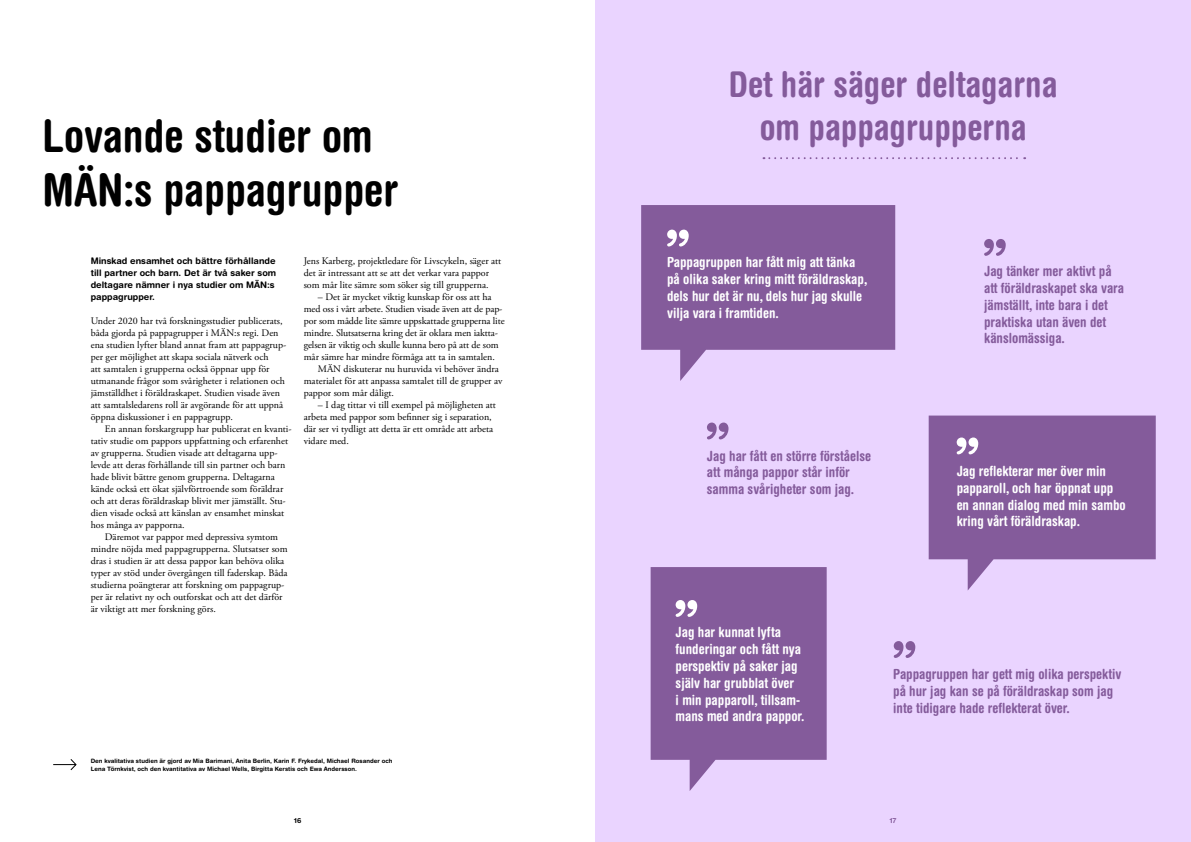
<style>
.page{position:relative;width:1191px;height:842px;background:#fff}
.page>*{position:absolute;margin:0;border:0;box-sizing:border-box;transform-origin:0 0}
.t1{font:700 condensed 45px/54px "Helvetica Rounded LT Pro";color:#000}
.t2{font:700 condensed 35.6px/42.7px "Helvetica Rounded LT Pro";color:#845b9b;text-align:center}
.t3{font:700 condensed 14px/16.8px "Helvetica Rounded LT Pro";color:#fff}
.t4{font:700 condensed 14px/16.8px "Helvetica Rounded LT Pro";color:#845b9b}
.t5{font:10px/12px "Adobe Garamond Pro";color:#000}
.t6{font:700 9px/12px "Helvetica Rounded LT Std";color:#000}
.t7{font:700 7px "Helvetica Rounded LT Std";color:#000}
.t8{font:700 7px "Helvetica Rounded LT Std";color:#845b9b}
.t9{font:700 6px/7.2px "Helvetica Rounded LT Std";color:#000}
</style>
<div class="page">
<div style="left:595px;top:0;width:596px;height:842px;background:#ead4ff"></div>
<svg style="left:893px;top:641px;width:22px;height:17px"></svg>
<svg style="left:707px;top:423px;width:21px;height:16px"></svg>
<svg style="left:641px;top:205px;width:254px;height:176px;fill:#845b9b"></svg>
<svg style="left:667px;top:230px;width:21px;height:16px"></svg>
<svg style="left:650px;top:567px;width:176px;height:224px;background:#926ba8"></svg>
<svg style="left:928px;top:416px;width:227px;height:174px"></svg>
<svg style="left:984px;top:239px;width:21px;height:17px"></svg>
<svg style="left:53px;top:759px;width:24px;height:12px"></svg>
<svg style="left:763px;top:157px;width:262px;height:2px"></svg>
<h1 class="t1" style="left:43px;top:109px;width:357px">Lovande studier om<br>MÄN:s pappagrupper</h1>
<p class="t6" style="left:91px;top:255px;width:187px">Minskad ensamhet och bättre förhållande till partner och barn. Det är två saker som deltagare nämner i nya studier om MÄN:s pappagrupper.</p>
<p class="t5" style="left:91px;top:315px;width:197px">Under 2020 har två forskningsstudier publicerats, båda gjorda på pappagrupper i MÄN:s regi. Den ena studien lyfter bland annat fram att pappagrup&shy;per ger möjlighet att skapa sociala nätverk och<br>att samtalen i grupperna också öppnar upp för utmanande frågor som svårigheter i relationen och jämställdhet i föräldraskapet. Studien visade även att samtalsledarens roll är avgörande för att uppnå öppna diskussioner i en pappagrupp.</p>
<p class="t5" style="left:91px;top:423px;width:202px;text-indent:14px">En annan forskargrupp har publicerat en kvanti&shy;tativ studie om pappors uppfattning och erfarenhet av grupperna. Studien visade att deltagarna upp&shy;levde att deras förhållande till sin partner och barn hade blivit bättre genom grupperna. Deltagarna kände också ett ökat självförtroende som föräldrar och att deras föräldraskap blivit mer jämställt. Stu&shy;dien visade också att känslan av ensamhet minskat hos många av papporna.</p>
<p class="t5" style="left:91px;top:531px;width:198px;text-indent:14px">Däremot var pappor med depressiva symtom mindre nöjda med pappagrupperna. Slutsatser som dras i studien är att dessa pappor kan behöva olika typer av stöd under övergången till faderskap. Båda studierna poängterar att forskning om pappagrup&shy;per är relativt ny och outforskat och att det därför är viktigt att mer forskning görs.</p>
<p class="t5" style="left:304px;top:255px;width:199px">Jens Karberg, projektledare för Livscykeln, säger att det är intressant att se att det verkar vara pappor som mår lite sämre som söker sig till grupperna.</p>
<p class="t5" style="left:318px;top:291px;width:175px">– Det är mycket viktig kunskap för oss att ha</p>
<p class="t5" style="left:304px;top:303px;width:200px">med oss i vårt arbete. Studien visade även att de pap-</p>
<p class="t5" style="left:304px;top:315px;width:202px">por som mådde lite sämre uppskattade grupperna lite</p>
<p class="t5" style="left:304px;top:327px;width:196px">mindre. Slutsatserna kring det är oklara men iaktta-</p>
<p class="t5" style="left:304px;top:339px;width:196px">gelsen är viktig och skulle kunna bero på att de som</p>
<p class="t5" style="left:304px;top:351px;width:193px">mår sämre har mindre förmåga att ta in samtalen.</p>
<p class="t5" style="left:318px;top:363px;width:182px">MÄN diskuterar nu huruvida vi behöver ändra</p>
<p class="t5" style="left:304px;top:375px;width:200px">materialet för att anpassa samtalet till de grupper av</p>
<p class="t5" style="left:304px;top:387px;width:92px">pappor som mår dåligt.</p>
<p class="t5" style="left:304px;top:399px;width:194px;text-indent:14px">– I dag tittar vi till exempel på möjligheten att arbeta med pappor som befinner sig i separation, där ser vi tydligt att detta är ett område att arbeta vidare med.</p>
<p class="t9" style="left:91px;top:758px;width:303px">Den kvalitativa studien är gjord av Mia Barimani, Anita Berlin, Karin F. Frykedal, Michael Rosander och<br>Lena Törnkvist, och den kvantitativa av Michael Wells, Birgitta Kerstis och Ewa Andersson.</p>
<h2 class="t2" style="left:729px;top:63px;width:330px">Det här säger deltagarna om pappagrupperna</h2>
<h3 class="t3" style="left:667px;top:254px;width:202px">Pappagruppen har fått mig att tänka på olika saker kring mitt föräldraskap, dels hur det är nu, dels hur jag skulle vilja vara i framtiden.</h3>
<h3 class="t4" style="left:984px;top:263px;width:141px">Jag tänker mer aktivt på att föräldraskapet ska vara jämställt, inte bara i det praktiska utan även det känslomässiga.</h3>
<h3 class="t4" style="left:707px;top:447px;width:166px">Jag har fått en större förståelse att många pappor står inför samma svårigheter som jag.</h3>
<h3 class="t3" style="left:956px;top:462px;width:170px">Jag reflekterar mer över min papparoll, och har öppnat upp en annan dialog med min sambo kring vårt föräldraskap.</h3>
<h3 class="t3" style="left:675px;top:624px;width:130px">Jag har kunnat lyfta funderingar och fått nya perspektiv på saker jag själv har grubblat över<br>i min papparoll, tillsam&shy;mans med andra pappor.</h3>
<h3 class="t4" style="left:893px;top:666px;width:230px">Pappagruppen har gett mig olika perspektiv på hur jag kan se på föräldraskap som jag inte tidigare hade reflekterat över.</h3>
<p class="t7" style="left:294px;top:816px;width:9px">16</p>
<p class="t8" style="left:889px;top:816px;width:8px">17</p>
</div>
